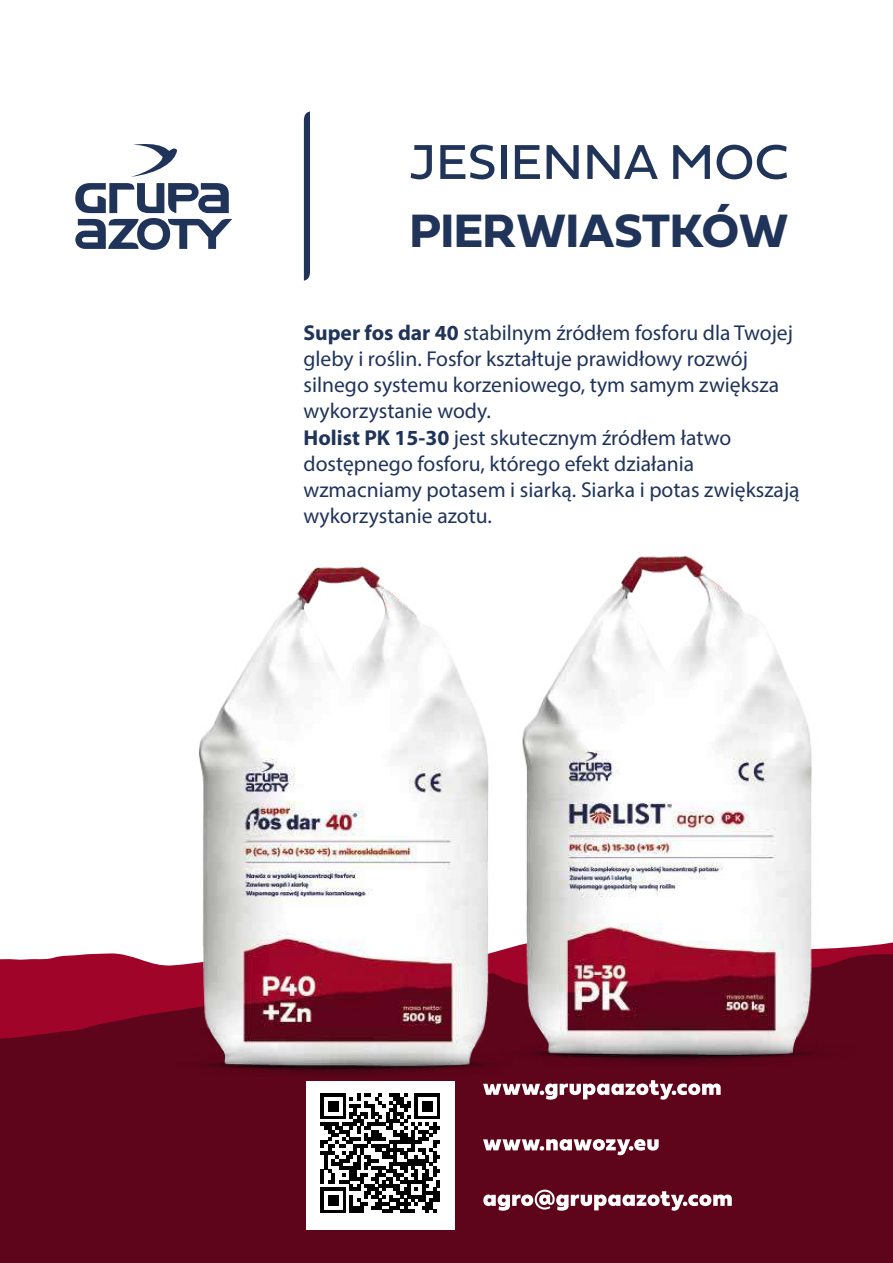
<style>
.page{position:relative;width:893px;height:1263px;background:#fff}
.page>*{position:absolute;margin:0;border:0;box-sizing:border-box;transform-origin:0 0}
.t1{font:51px "Fieldwork Geo Regular";color:#20345a}
.t2{font:48.9px "Fieldwork Geo Bold";color:#20345a}
.t3{font:21.6px/26.1px "Myriad Pro";color:#20345a}
.s1{font-weight:700}
</style>
<div class="page">
<svg style="left:0;top:950px;width:893px;height:313px;background:#64061e"></svg>
<svg style="left:75px;top:144px;width:157px;height:106px"></svg>
<svg style="left:304px;top:111px;width:6px;height:170px"></svg>
<svg style="left:483px;top:1080px;width:238px;height:20px"></svg>
<svg style="left:483px;top:1139px;width:176px;height:16px"></svg>
<svg style="left:483px;top:1189px;width:249px;height:22px"></svg>
<img style="left:175px;top:566px;width:337px;height:511px">
<img style="left:491px;top:552px;width:367px;height:515px">
<div style="left:306px;top:1081px;width:148px;height:148px;background:#fff"></div>
<svg style="left:321px;top:1094px;width:119px;height:119px"></svg>
<h1 class="t1" style="left:410px;top:122px;width:380px">JESIENNA MOC</h1>
<h2 class="t2" style="left:410px;top:192px;width:380px">PIERWIASTKÓW</h2>
<p class="t3" style="left:303px;top:320px;width:498px"><span class="s1">Super fos dar 40</span> stabilnym źródłem fosforu dla Twojej gleby i roślin. Fosfor kształtuje prawidłowy rozwój silnego systemu korzeniowego, tym samym zwiększa wykorzystanie wody.<br><span class="s1">Holist PK 15-30</span> jest skutecznym źródłem łatwo dostępnego fosforu, którego efekt działania wzmacniamy potasem i siarką. Siarka i potas zwiększają wykorzystanie azotu.</p>
</div>
